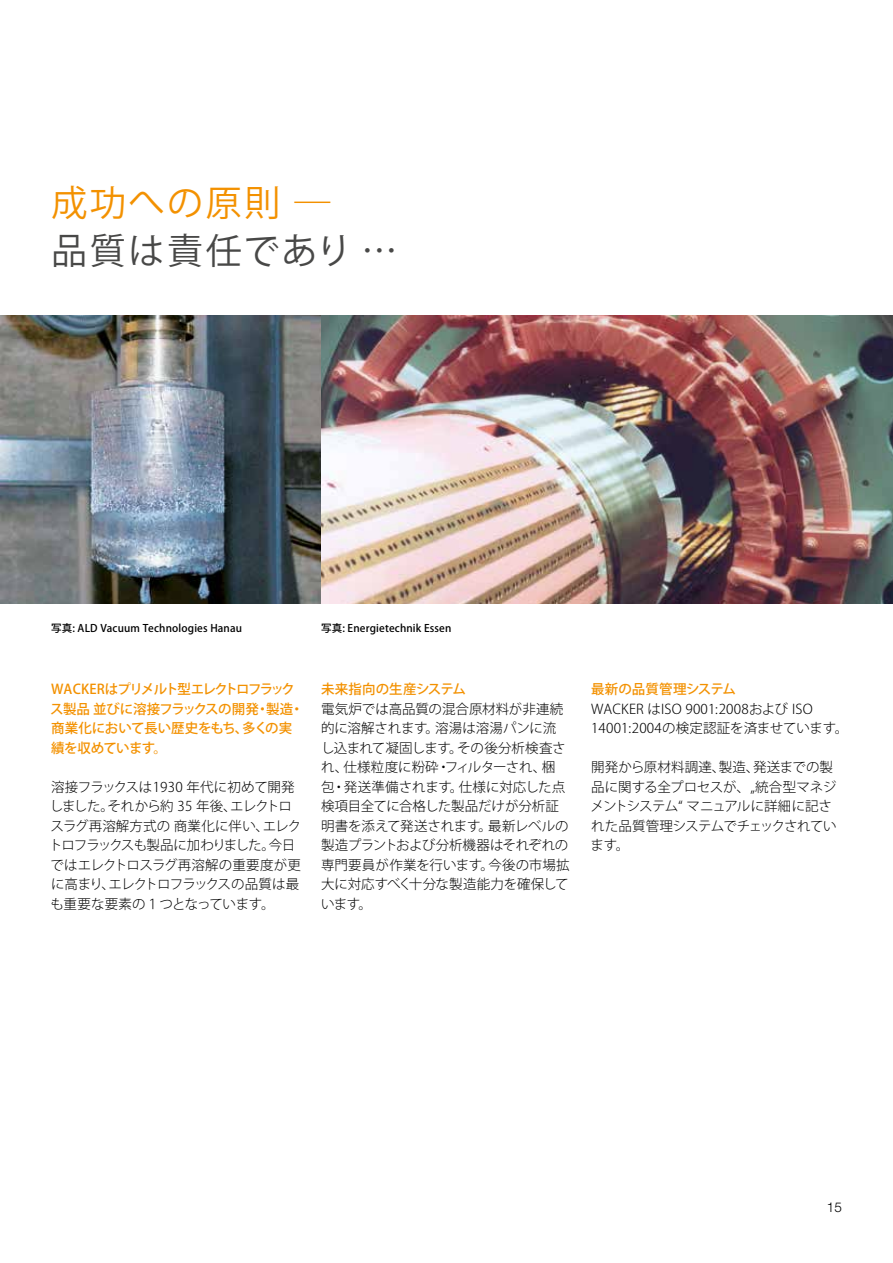
<style>
.page{position:relative;width:893px;height:1263px;background:#fff}
.page>*{position:absolute;margin:0;border:0;box-sizing:border-box;transform-origin:0 0}
.t1{font:36px "Koz Go Pr 6 N";letter-spacing:.075em;color:#484847}
.t2{font:36px "Koz Go Pr 6 N";letter-spacing:.075em;color:#f39100}
.t3{font:300 13.5px/19.5px "Koz Go Pr 6 N";letter-spacing:-.005em;color:#000}
.t4{font:300 13.5px/19.5px "Koz Go Pr 6 N";letter-spacing:-.025em;color:#000}
.t5{font:500 13.5px/19.5px "Koz Go Pr 6 N";letter-spacing:-.035em;color:#f39100}
.t6{font:300 13.5px/19.5px "Koz Go Pr 6 N";letter-spacing:.015em;color:#000}
.t7{font:500 13.5px "Koz Go Pr 6 N";letter-spacing:.005em;color:#f39100}
.t8{font:13.5px "Neue Helveticafor WACKER 45";color:#000}
.t9{font:500 10.5px "Koz Go Pr 6 N";letter-spacing:.015em;color:#000}
</style>
<div class="page">
<img style="left:0;top:316px;width:321px;height:288px">
<img style="left:321px;top:316px;width:572px;height:288px">
<h1 class="t2" style="left:51px;top:183px;width:281px">成功への原則 ―</h1>
<h1 class="t1" style="left:51px;top:231px;width:348px">品質は責任であり …</h1>
<p class="t9" style="left:51px;top:622px;width:193px">写真: ALD Vacuum Technologies Hanau</p>
<p class="t9" style="left:321px;top:622px;width:132px">写真: Energietechnik Essen</p>
<p class="t5" style="left:50px;top:680px;width:255px">WACKERはプリメルト型エレクトロフラックス製品 並びに溶接フラックスの開発・製造・商業化において長い歴史をもち、多くの実績を収めています。</p>
<p class="t4" style="left:49px;top:777px;width:254px">溶接フラックスは1930 年代に初めて開発しました。それから約 35 年後、エレクトロスラグ再溶解方式の 商業化に伴い、エレクトロフラックスも製品に加わりました。今日ではエレクトロスラグ再溶解の重要度が更に高まり、エレクトロフラックスの品質は最も重要な要素の１つとなっています。</p>
<p class="t7" style="left:321px;top:682px;width:146px">未来指向の生産システム</p>
<p class="t3" style="left:321px;top:699px;width:250px">電気炉では高品質の混合原材料が非連続的に溶解されます。溶湯は溶湯パンに流し込まれて凝固します。その後分析検査され、仕様粒度に粉砕・フィルターされ、梱包・発送準備されます。仕様に対応した点検項目全てに合格した製品だけが分析証明書を添えて発送されます。最新レベルの製造プラントおよび分析機器はそれぞれの専門要員が作業を行います。今後の市場拡大に対応すべく十分な製造能力を確保しています。</p>
<p class="t7" style="left:591px;top:681px;width:146px">最新の品質管理システム</p>
<p class="t6" style="left:591px;top:699px;width:259px">WACKER はISO 9001:2008および ISO<br>14001:2004の検定認証を済ませています。</p>
<p class="t3" style="left:590px;top:758px;width:248px">開発から原材料調達、製造、発送までの製品に関する全プロセスが、„統合型マネジメントシステム“ マニュアルに詳細に記された品質管理システムでチェックされています。</p>
<p class="t8" style="left:827px;top:1199px;width:17px">15</p>
</div>
